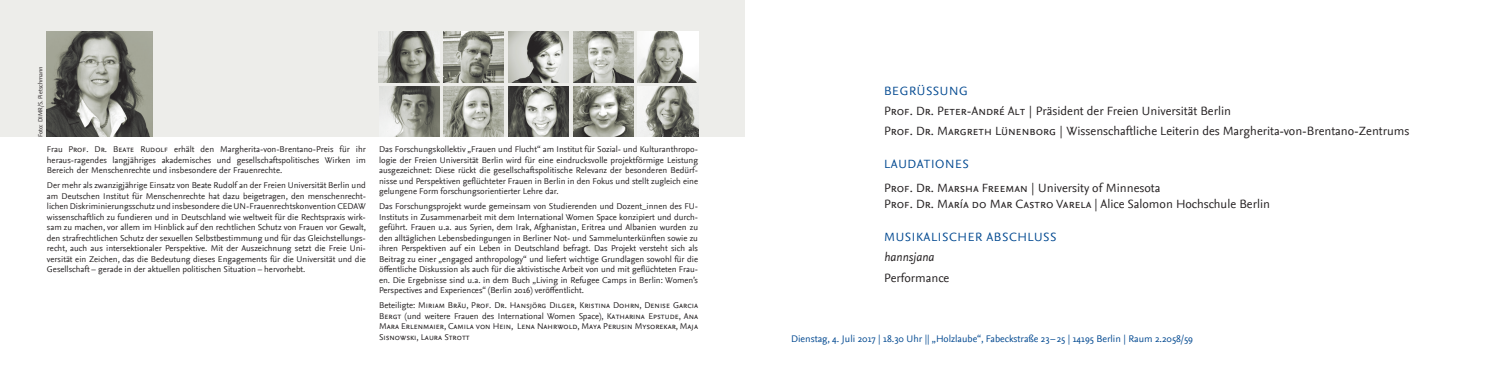
<style>
.page{position:relative;width:1488px;height:372px;background:#fff}
.page>*{position:absolute;margin:0;border:0;box-sizing:border-box;transform-origin:0 0}
.t1{font:12.5px/20.2px "Nexus Sans";color:#231f20}
.t2{font:12.5px/16.2px "Nexus Sans Regular SC";color:#231f20}
.t3{font:12.5px "Nexus Sans";letter-spacing:.05em;color:#014890}
.t4{font:italic 12.5px "Nexus Sans";color:#231f20}
.t5{font:10px "Nexus Sans";color:#014890}
.t6{font:8.75px/10.5px "Nexus Sans";color:#231f20;text-align:justify}
.t7{font:8.75px/10.5px "Nexus Sans Regular SC";color:#231f20}
.t8{font:6.25px "Nexus Sans";letter-spacing:-.005em;color:#231f20}
.s1{font-family:"Nexus Sans Regular SC"}
.s2{font-family:"Nexus Sans"}
.s3{color:#014890}
</style>
<div class="page">
<div style="left:0;top:0;width:745px;height:137px;background:#ededea"></div>
<img style="left:47px;top:31px;width:105px;height:106px">
<img style="left:379px;top:31px;width:60px;height:51px">
<img style="left:573px;top:31px;width:60px;height:51px">
<img style="left:444px;top:86px;width:60px;height:51px">
<img style="left:444px;top:31px;width:60px;height:51px">
<img style="left:508px;top:31px;width:61px;height:51px">
<img style="left:573px;top:86px;width:60px;height:51px">
<img style="left:638px;top:31px;width:60px;height:51px">
<img style="left:508px;top:86px;width:61px;height:51px">
<img style="left:638px;top:86px;width:60px;height:51px">
<img style="left:379px;top:86px;width:61px;height:51px">
<p class="t8" style="left:37px;top:137px;width:72px;rotate:-90deg">Foto: DIMR/S. Pietschmann</p>
<p class="t6" style="left:47px;top:144px;width:320px">Frau <span class="s1">Prof. Dr. Beate Rudolf</span> erhält den Margherita-von-Brentano-Preis für ihr heraus-ragendes langjähriges akademisches und gesellschaftspolitisches Wirken im Bereich der Menschenrechte und insbesondere der Frauenrechte.</p>
<p class="t6" style="left:47px;top:180px;width:321px">Der mehr als zwanzigjährige Einsatz von Beate Rudolf an der Freien Universität Berlin und am Deutschen Institut für Menschenrechte hat dazu beigetragen, den menschenrecht&shy;lichen Diskriminierungsschutz und insbesondere die UN-Frauenrechtskonvention CEDAW wissenschaftlich zu fundieren und in Deutschland wie weltweit für die Rechtspraxis wirk&shy;sam zu machen, vor allem im Hinblick auf den rechtlichen Schutz von Frauen vor Gewalt, den strafrechtlichen Schutz der sexuellen Selbstbestimmung und für das Gleichstellungs&shy;recht, auch aus intersektionaler Perspektive. Mit der Auszeichnung setzt die Freie Uni&shy;versität ein Zeichen, das die Bedeutung dieses Engagements für die Universität und die Gesellschaft – gerade in der aktuellen politischen Situation – hervorhebt.</p>
<p class="t6" style="left:379px;top:144px;width:320px">Das Forschungskollektiv „Frauen und Flucht“ am Institut für Sozial- und Kulturanthropo&shy;logie der Freien Universität Berlin wird für eine eindrucksvolle projektförmige Leistung ausgezeichnet: Diese rückt die gesellschaftspolitische Relevanz der besonderen Bedürf&shy;nisse und Perspektiven geflüchteter Frauen in Berlin in den Fokus und stellt zugleich eine gelungene Form forschungsorientierter Lehre dar.</p>
<p class="t6" style="left:379px;top:201px;width:320px">Das Forschungsprojekt wurde gemeinsam von Studierenden und Dozent_innen des FU-Instituts in Zusammenarbeit mit dem International Women Space konzipiert und durch&shy;geführt. Frauen u.a. aus Syrien, dem Irak, Afghanistan, Eritrea und Albanien wurden zu den alltäglichen Lebensbedingungen in Berliner Not- und Sammelunterkünften sowie zu ihren Perspektiven auf ein Leben in Deutschland befragt. Das Projekt versteht sich als Beitrag zu einer „engaged anthropology“ und liefert wichtige Grundlagen sowohl für die öffentliche Diskussion als auch für die aktivistische Arbeit von und mit geflüchteten Frau&shy;en. Die Ergebnisse sind u.a. in dem Buch „Living in Refugee Camps in Berlin: Women’s Perspectives and Experiences“ (Berlin 2016) veröffentlicht.</p>
<p class="t7" style="left:379px;top:300px;width:320px"><span class="s2">Beteiligte:</span> Miriam Bräu, Prof. Dr. Hansjörg Dilger, Kristina Dohrn, Denise Garcia</p>
<p class="t6" style="left:379px;top:311px;width:320px"><span class="s1">Bergt</span> (und weitere Frauen des International Women Space), <span class="s1">Katharina Epstude, Ana</span></p>
<p class="t7" style="left:379px;top:321px;width:320px">Mara Erlenmaier, Camila von Hein, Lena Nahrwold, Maya Perusin Mysorekar, Maja<br>Sisnowski, Laura Strott</p>
<h1 class="t1" style="left:884px;top:81px;width:527px"><span class="s3">BEGRÜSSUNG<br></span><span class="s1">Prof. Dr. Peter-André Alt |</span> Präsident der Freien Universität Berlin<br><span class="s1">Prof. Dr. Margreth Lünenborg |</span> Wissenschaftliche Leiterin des Margherita-von-Brentano-Zentrums</h1>
<h1 class="t3" style="left:884px;top:157px;width:86px">LAUDATIONES</h1>
<h1 class="t2" style="left:884px;top:180px;width:387px">Prof. Dr. Marsha Freeman | <span class="s2">University of Minnesota<br></span>Prof. Dr. María do Mar Castro Varela <span class="s2">| Alice Salomon Hochschule Berlin</span></h1>
<h1 class="t3" style="left:884px;top:230px;width:174px">MUSIKALISCHER ABSCHLUSS</h1>
<h1 class="t4" style="left:884px;top:250px;width:51px">hannsjana</h1>
<h1 class="t1" style="left:884px;top:267px;width:67px">Performance</h1>
<p class="t5" style="left:791px;top:332px;width:403px">Dienstag, 4. Juli 2017 | 18.30 Uhr || „Holzlaube“, Fabeckstraße 23–25 | 14195 Berlin | Raum 2.2058/59</p>
</div>
